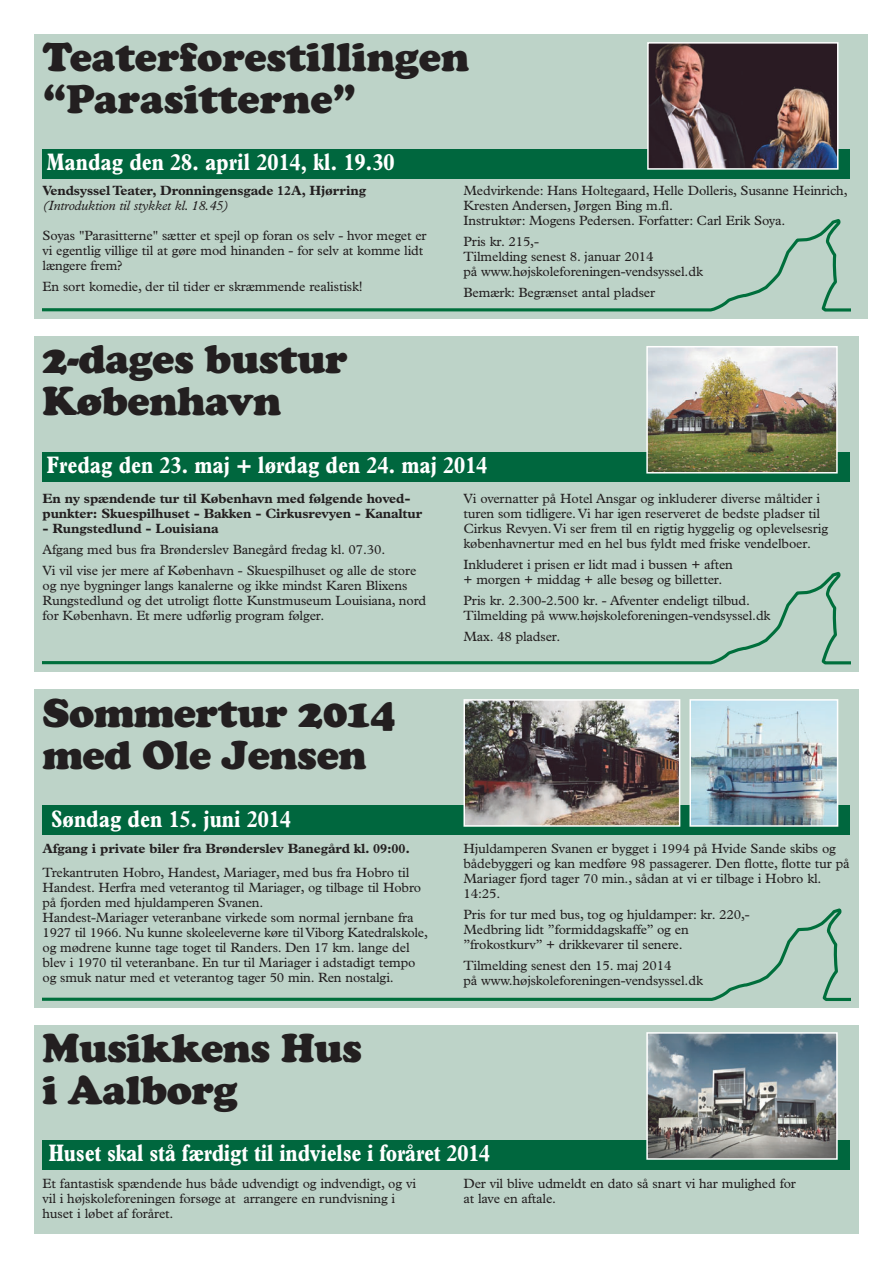
<style>
.page{position:relative;width:893px;height:1263px;background:#fff}
.page>*{position:absolute;margin:0;border:0;box-sizing:border-box;transform-origin:0 0}
.t1{font:900 42px/42px "Cooper";letter-spacing:-.01em;color:#231f20}
.t2{font:700 condensed 24px "Plantin";color:#fff}
.t3{font:13.5px/15px "Plantin";letter-spacing:-.01em;color:#231f20}
.t4{font:700 13.5px/15px "Plantin";letter-spacing:-.01em;color:#231f20}
.t5{font:italic 13.5px "Plantin";letter-spacing:-.01em;color:#231f20}
</style>
<div class="page">
<div style="left:34px;top:34px;width:833px;height:285px;background:#bdd3c8"></div>
<div style="left:34px;top:689px;width:825px;height:319px;background:#bdd3c8"></div>
<div style="left:34px;top:336px;width:825px;height:336px;background:#bdd3c8"></div>
<div style="left:43px;top:452px;width:807px;height:30px;background:#00673e"></div>
<div style="left:43px;top:149px;width:807px;height:30px;background:#00673e"></div>
<div style="left:43px;top:805px;width:807px;height:30px;background:#00673e"></div>
<svg style="left:43px;top:219px;width:807px;height:93px"></svg>
<svg style="left:43px;top:572px;width:807px;height:92px"></svg>
<svg style="left:43px;top:908px;width:807px;height:93px"></svg>
<img style="left:650px;top:45px;width:185px;height:122px">
<div style="left:647px;top:42px;width:191px;height:128px;border:2px solid #fff"></div>
<img style="left:692px;top:702px;width:143px;height:122px">
<div style="left:689px;top:699px;width:149px;height:128px;border:2px solid #fff"></div>
<img style="left:466px;top:702px;width:211px;height:122px">
<div style="left:463px;top:699px;width:217px;height:128px;border:2px solid #fff"></div>
<div style="left:34px;top:1025px;width:825px;height:208px;background:#bdd3c8"></div>
<div style="left:43px;top:1140px;width:807px;height:30px;background:#00673e"></div>
<img style="left:649px;top:1035px;width:186px;height:122px">
<div style="left:646px;top:1032px;width:192px;height:128px;border:2px solid #fff"></div>
<img style="left:649px;top:349px;width:186px;height:121px">
<div style="left:646px;top:346px;width:192px;height:127px;border:2px solid #fff"></div>
<h1 class="t1" style="left:43px;top:39px;width:428px">Teaterforestillingen “Parasitterne”</h1>
<h2 class="t2" style="left:47px;top:154px;width:349px">Mandag den 28. april 2014, kl. 19.30</h2>
<p class="t4" style="left:43px;top:184px;width:325px">Vendsyssel Teater, Dronningensgade 12A, Hjørring</p>
<p class="t5" style="left:43px;top:201px;width:188px">(Introduktion til stykket kl. 18.45)</p>
<p class="t3" style="left:43px;top:229px;width:386px">Soyas "Parasitterne" sætter et spejl op foran os selv - hvor meget er vi egentlig villige til at gøre mod hinanden - for selv at komme lidt længere frem?</p>
<p class="t3" style="left:43px;top:280px;width:322px">En sort komedie, der til tider er skræmmende realistisk!</p>
<h1 class="t1" style="left:43px;top:341px;width:307px">2-dages bustur<br>København</h1>
<p class="t3" style="left:463px;top:184px;width:386px">Medvirkende: Hans Holtegaard, Helle Dolleris, Susanne Heinrich,<br>Kresten Andersen, Jørgen Bing m.fl.<br>Instruktør: Mogens Pedersen. Forfatter: Carl Erik Soya.</p>
<p class="t3" style="left:463px;top:235px;width:241px">Pris kr. 215,-<br>Tilmelding senest 8. januar 2014<br>på www.højskoleforeningen-vendsyssel.dk</p>
<p class="t3" style="left:463px;top:286px;width:193px">Bemærk: Begrænset antal pladser</p>
<h2 class="t2" style="left:47px;top:456px;width:442px">Fredag den 23. maj + lørdag den 24. maj 2014</h2>
<p class="t4" style="left:43px;top:492px;width:381px">En ny spændende tur til København med følgende hoved&shy;punkter: Skuespilhuset - Bakken - Cirkusrevyen - Kanaltur</p>
<p class="t4" style="left:43px;top:522px;width:178px">- Rungstedlund - Louisiana</p>
<p class="t3" style="left:43px;top:540px;width:375px;line-height:21px">Afgang med bus fra Brønderslev Banegård fredag kl. 07.30.<br>Vi vil vise jer mere af København - Skuespilhuset og alle de store</p>
<p class="t3" style="left:43px;top:579px;width:385px">og nye bygninger langs kanalerne og ikke mindst Karen Blixens<br>Rungstedlund og det utroligt flotte Kunstmuseum Louisiana, nord for København. Et mere udførlig program følger.</p>
<h1 class="t1" style="left:43px;top:695px;width:355px">Sommertur 2014 med Ole Jensen</h1>
<h2 class="t2" style="left:51px;top:811px;width:241px">Søndag den 15. juni 2014</h2>
<p class="t4" style="left:43px;top:842px;width:369px">Afgang i private biler fra Brønderslev Banegård kl. 09:00.</p>
<p class="t3" style="left:43px;top:866px;width:387px">Trekantruten Hobro, Handest, Mariager, med bus fra Hobro til Handest. Herfra med veterantog til Mariager, og tilbage til Hobro på fjorden med hjuldamperen Svanen.<br>Handest-Mariager veteranbane virkede som normal jernbane fra 1927 til 1966. Nu kunne skoleeleverne køre til Viborg Katedralskole, og mødrene kunne tage toget til Randers. Den 17 km. lange del blev i 1970 til veteranbane. En tur til Mariager i adstadigt tempo og smuk natur med et veterantog tager 50 min. Ren nostalgi.</p>
<p class="t3" style="left:463px;top:492px;width:366px">Vi overnatter på Hotel Ansgar og inkluderer diverse måltider i turen som tidligere. Vi har igen reserveret de bedste pladser til Cirkus Revyen. Vi ser frem til en rigtig hyggelig og oplevelsesrig københavnertur med en hel bus fyldt med friske vendelboer.</p>
<p class="t3" style="left:463px;top:558px;width:271px">Inkluderet i prisen er lidt mad i bussen + aften + morgen + middag + alle besøg og billetter.</p>
<p class="t3" style="left:463px;top:594px;width:308px">Pris kr. 2.300-2.500 kr. - Afventer endeligt tilbud.<br>Tilmelding på www.højskoleforeningen-vendsyssel.dk</p>
<p class="t3" style="left:463px;top:630px;width:99px">Max. 48 pladser.</p>
<p class="t3" style="left:463px;top:842px;width:388px">Hjuldamperen Svanen er bygget i 1994 på Hvide Sande skibs og bådebyggeri og kan medføre 98 passagerer. Den flotte, flotte tur på Mariager fjord tager 70 min., sådan at vi er tilbage i Hobro kl.<br>14:25.</p>
<p class="t3" style="left:463px;top:908px;width:288px">Pris for tur med bus, tog og hjuldamper: kr. 220,-<br>Medbring lidt ”formiddagskaffe” og en ”frokostkurv” + drikkevarer til senere.</p>
<p class="t3" style="left:463px;top:959px;width:241px">Tilmelding senest den 15. maj 2014<br>på www.højskoleforeningen-vendsyssel.dk</p>
<h1 class="t1" style="left:43px;top:1030px;width:321px">Musikkens Hus i Aalborg</h1>
<h2 class="t2" style="left:49px;top:1144px;width:443px">Huset skal stå færdigt til indvielse i foråret 2014</h2>
<p class="t3" style="left:43px;top:1177px;width:375px">Et fantastisk spændende hus både udvendigt og indvendigt, og vi vil i højskoleforeningen forsøge at arrangere en rundvisning i huset i løbet af foråret.</p>
<p class="t3" style="left:463px;top:1177px;width:334px">Der vil blive udmeldt en dato så snart vi har mulighed for at lave en aftale.</p>
</div>
